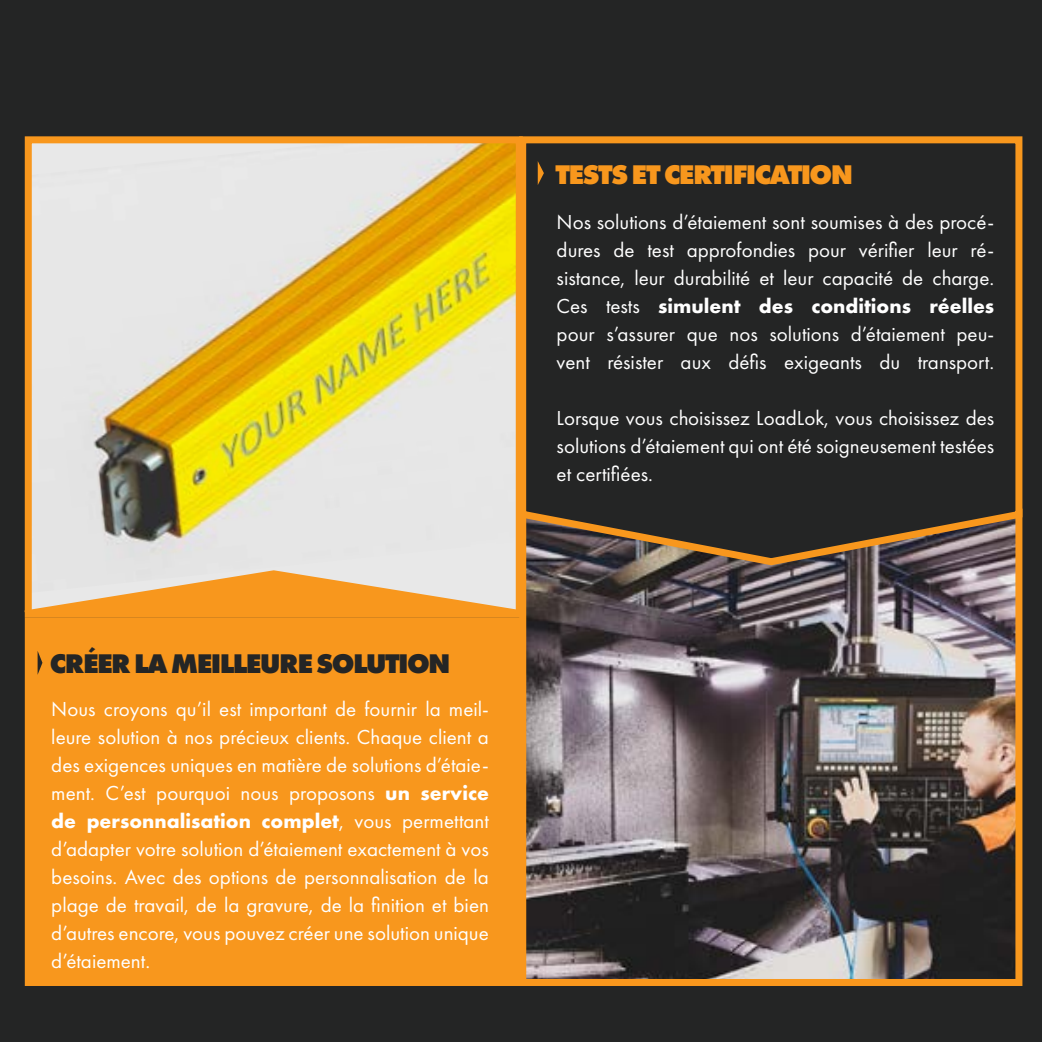
<style>
.page{position:relative;width:1042px;height:1042px;background:#242525}
.page>*{position:absolute;margin:0;border:0;box-sizing:border-box;transform-origin:0 0}
.t1{font:800 28px "Futura PT";letter-spacing:-.06em;color:#242525}
.t2{font:800 28px "Futura PT";letter-spacing:-.06em;color:#f8971d}
.t3{font:21px/28px "Futura PT";color:#fff;text-align:justify}
.s1{font-weight:700}
</style>
<div class="page">
<img style="left:527px;top:569px;width:487px;height:409px">
<div style="left:519px;top:509px;width:503px;height:477px;border:7px solid #f8971d"></div>
<svg style="left:523px;top:136px;width:500px;height:433px"></svg>
<img style="left:33px;top:144px;width:482px;height:425px">
<div style="left:25px;top:136px;width:498px;height:481px;border:7px solid #f8971d"></div>
<div style="left:25px;top:617px;width:498px;height:369px;background:#f8971d"></div>
<svg style="left:24px;top:569px;width:520px;height:44px;background:#eab777"></svg>
<svg style="left:38px;top:652px;width:4px;height:22px"></svg>
<svg style="left:538px;top:161px;width:6px;height:24px"></svg>
<h1 class="t1" style="left:50px;top:646px;width:402px">CRÉER LA MEILLEURE SOLUTION</h1>
<p class="t3" style="left:51px;top:694px;width:439px">Nous croyons qu’il est important de fournir la meil&shy;leure solution à nos précieux clients. Chaque client a des exigences uniques en matière de solutions d’étaie&shy;ment. C’est pourquoi nous proposons <span class="s1">un service de personnalisation complet</span>, vous permettant d’adapter votre solution d’étaiement exactement à vos besoins. Avec des options de personnalisation de la plage de travail, de la gravure, de la finition et bien d’autres encore, vous pouvez créer une solution unique d’étaiement.</p>
<h1 class="t2" style="left:555px;top:157px;width:299px">TESTS ET CERTIFICATION</h1>
<p class="t3" style="left:556px;top:207px;width:439px">Nos solutions d’étaiement sont soumises à des procé&shy;dures de test approfondies pour vérifier leur ré&shy;sistance, leur durabilité et leur capacité de charge.<br>Ces tests <span class="s1">simulent des conditions réelles </span>pour s’assurer que nos solutions d’étaiement peu&shy;vent résister aux défis exigeants du transport.</p>
<p class="t3" style="left:556px;top:403px;width:439px">Lorsque vous choisissez LoadLok, vous choisissez des solutions d’étaiement qui ont été soigneusement testées et certifiées.</p>
</div>
